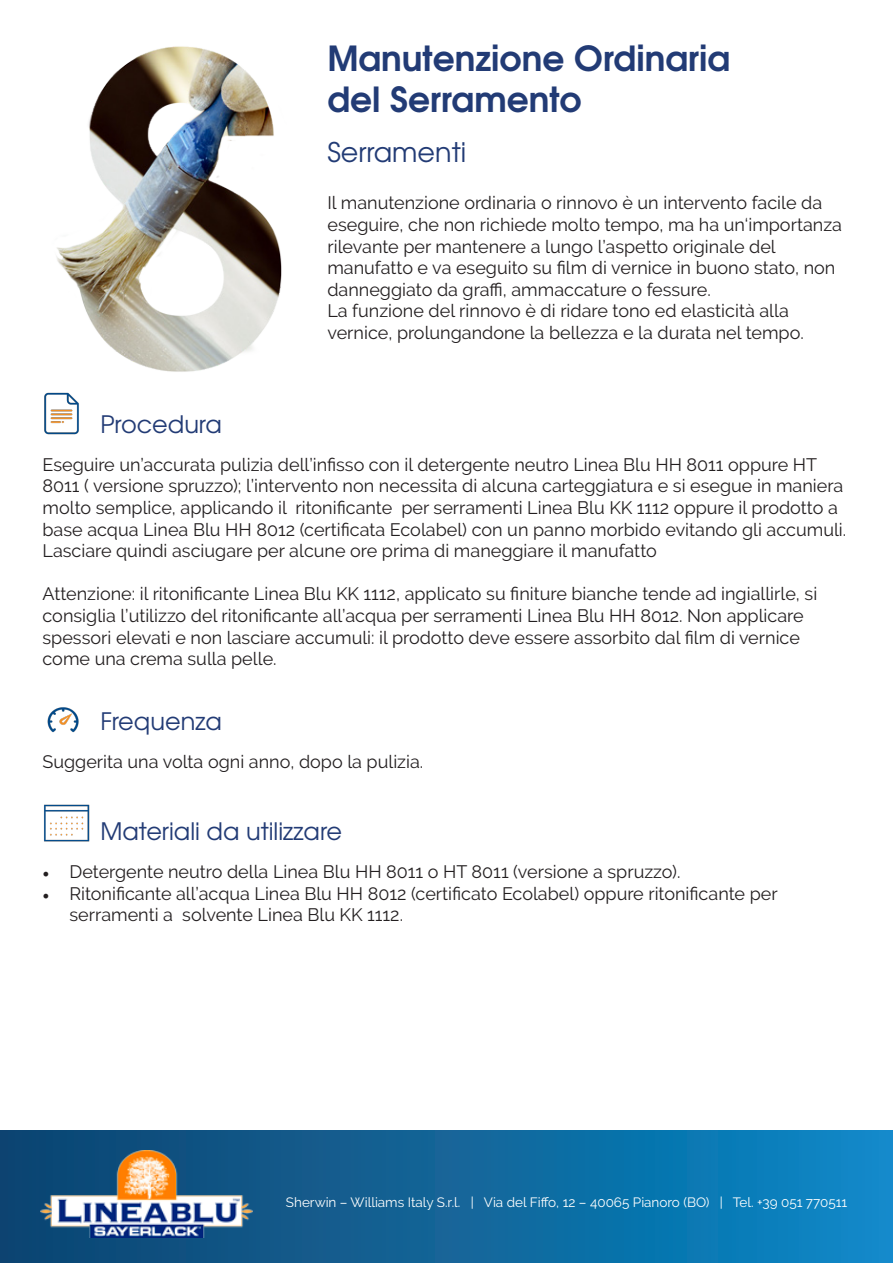
<style>
.page{position:relative;width:893px;height:1263px;background:#fff}
.page>*{position:absolute;margin:0;border:0;box-sizing:border-box;transform-origin:0 0}
.t1{font:700 34.5px/41.4px "Te X Gyre Adventor";color:#223b75}
.t2{font:27px "Te X Gyre Adventor";color:#223b75}
.t3{font:24px "Te X Gyre Adventor";color:#223b75}
.t4{font:18px/21.6px "Raleway";color:#231f20}
.t5{font:13.5px "Raleway";color:#fff}
.s1{font-family:"Minion Pro"}
</style>
<div class="page">
<div style="left:0;top:1130px;width:893px;height:133px;background:linear-gradient(to right,#0f426d,#0e89c7)"></div>
<img style="left:41px;top:1150px;width:211px;height:88px">
<img style="left:56px;top:46px;width:226px;height:326px">
<img style="left:47px;top:707px;width:32px;height:26px">
<img style="left:44px;top:804px;width:45px;height:38px">
<img style="left:44px;top:392px;width:35px;height:43px">
<p class="t1" style="left:327px;top:34px;width:404px">Manutenzione Ordinaria del Serramento</p>
<p class="t2" style="left:327px;top:131px;width:140px">Serramenti</p>
<p class="t3" style="left:100px;top:405px;width:123px">Procedura</p>
<p class="t4" style="left:327px;top:192px;width:516px">Il manutenzione ordinaria o rinnovo è un intervento facile da eseguire, che non richiede molto tempo, ma ha un‘importanza rilevante per mantenere a lungo l’aspetto originale del manufatto e va eseguito su film di vernice in buono stato, non danneggiato da graffi, ammaccature o fessure.<br>La funzione del rinnovo è di ridare tono ed elasticità alla vernice, prolungandone la bellezza e la durata nel tempo.</p>
<p class="t4" style="left:43px;top:454px;width:805px">Eseguire un’accurata pulizia dell’infisso con il detergente neutro Linea Blu HH 8011 oppure HT 8011 ( versione spruzzo); l’intervento non necessita di alcuna carteggiatura e si esegue in maniera molto semplice, applicando il ritonificante per serramenti Linea Blu KK 1112 oppure il prodotto a base acqua Linea Blu HH 8012 (certificata Ecolabel) con un panno morbido evitando gli accumuli.<br>Lasciare quindi asciugare per alcune ore prima di maneggiare il manufatto</p>
<p class="t4" style="left:43px;top:583px;width:776px">Attenzione: il ritonificante Linea Blu KK 1112, applicato su finiture bianche tende ad ingiallirle, si consiglia l’utilizzo del ritonificante all’acqua per serramenti Linea Blu HH 8012. Non applicare spessori elevati e non lasciare accumuli: il prodotto deve essere assorbito dal film di vernice come una crema sulla pelle.</p>
<p class="t3" style="left:100px;top:702px;width:123px">Frequenza</p>
<p class="t4" style="left:43px;top:751px;width:382px">Suggerita una volta ogni anno, dopo la pulizia.</p>
<p class="t3" style="left:100px;top:812px;width:243px">Materiali da utilizzare</p>
<p class="t4" style="left:43px;top:861px;width:639px"><span class="s1">•</span> Detergente neutro della Linea Blu HH 8011 o HT 8011 (versione a spruzzo).</p>
<p class="t4" style="left:70px;top:882px;width:710px;text-indent:-27px"><span class="s1">•</span> Ritonificante all’acqua Linea Blu HH 8012 (certificato Ecolabel) oppure ritonificante per serramenti a solvente Linea Blu KK 1112.</p>
<p class="t5" style="left:286px;top:1194px;width:563px">Sherwin – Williams Italy S.r.l. | Via del Fiffo, 12 – 40065 Pianoro (BO) | Tel. +39 051 770511</p>
</div>
